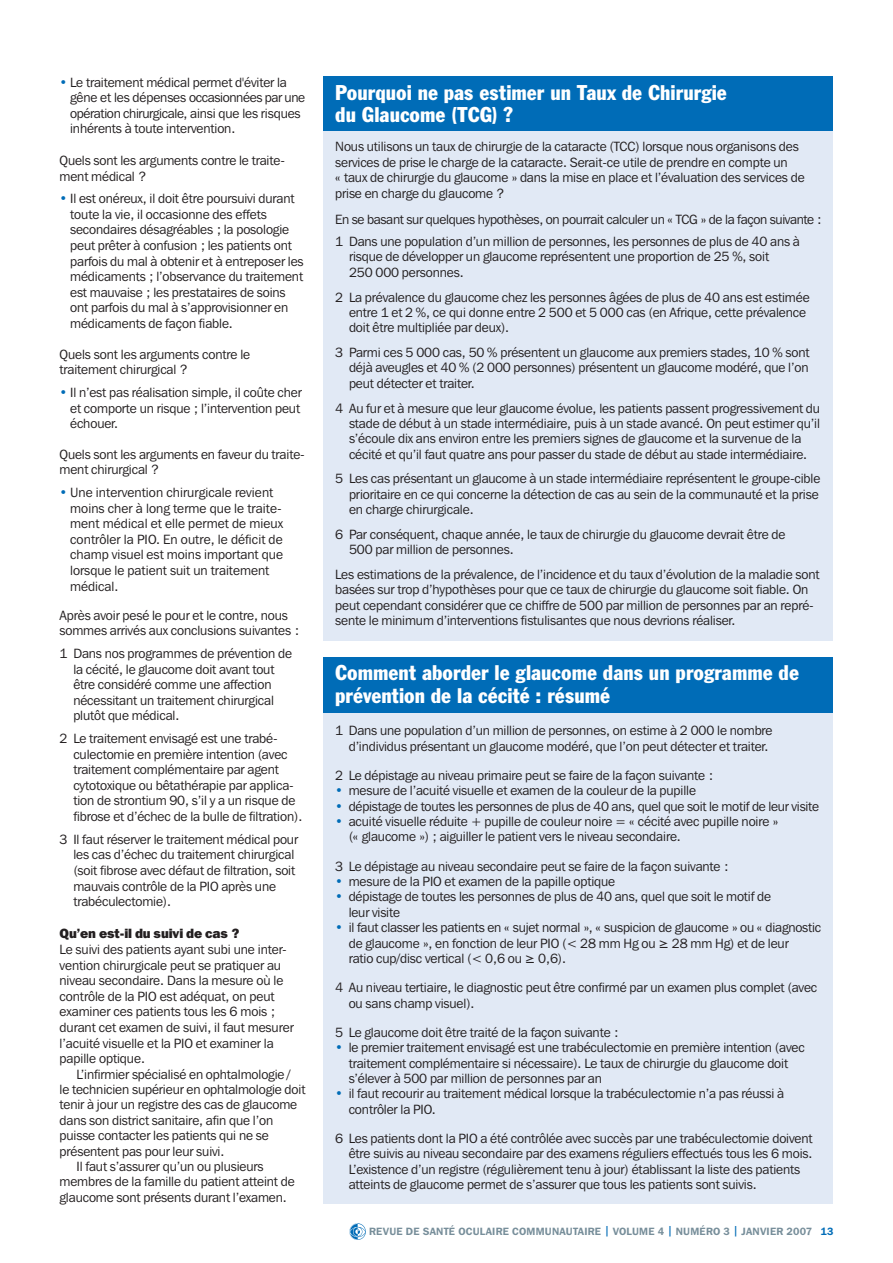
<style>
.page{position:relative;width:893px;height:1263px;background:#fff}
.page>*{position:absolute;margin:0;border:0;box-sizing:border-box;transform-origin:0 0}
.t1{font:condensed 21px/22.5px "Franklin Gothic BT";color:#fff}
.t2{font:13.35px/15.6px "Franklin Gothic IT Cby BT";letter-spacing:-.01em;color:#231f20}
.t3{font:800 13.35px "Franklin Gothic IT Cby BT";letter-spacing:-.01em;color:#231f20}
.t4{font:600 10.5px "Franklin Gothic IT Cby BT";letter-spacing:.02em;color:#778e9a}
.s1{color:#006cb7}
.s2{font-family:"Lucida Grande"}
</style>
<div class="page">
<img style="left:350px;top:1223px;width:16px;height:16px">
<div style="left:323px;top:657px;width:510px;height:546px;background:#e1e9f5"></div>
<div style="left:323px;top:657px;width:510px;height:55px;background:#006cb7"></div>
<div style="left:323px;top:77px;width:510px;height:564px;background:#e1e9f5"></div>
<div style="left:323px;top:77px;width:510px;height:54px;background:#006cb7"></div>
<p class="t2" style="left:70px;top:74px;width:236px;text-indent:-11px"><span class="s1">•</span> Le traitement médical permet d'éviter la gêne et les dépenses occasionnées par une opération chirurgicale, ainsi que les risques inhérents à toute intervention.</p>
<p class="t2" style="left:60px;top:153px;width:227px">Quels sont les arguments contre le traite&shy;ment médical ?</p>
<p class="t2" style="left:70px;top:191px;width:235px;text-indent:-11px"><span class="s1">•</span> Il est onéreux, il doit être poursuivi durant toute la vie, il occasionne des effets secondaires désagréables ; la posologie peut prêter à confusion ; les patients ont parfois du mal à obtenir et à entreposer les médicaments ; l’observance du traitement est mauvaise ; les prestataires de soins ont parfois du mal à s’approvisionner en médicaments de façon fiable.</p>
<p class="t2" style="left:60px;top:346px;width:192px">Quels sont les arguments contre le traitement chirurgical ?</p>
<p class="t2" style="left:70px;top:384px;width:233px;text-indent:-11px"><span class="s1">•</span> Il n’est pas réalisation simple, il coûte cher et comporte un risque ; l’intervention peut échouer.</p>
<p class="t2" style="left:60px;top:446px;width:247px">Quels sont les arguments en faveur du traite&shy;ment chirurgical ?</p>
<p class="t2" style="left:70px;top:484px;width:214px;text-indent:-11px"><span class="s1">•</span> Une intervention chirurgicale revient moins cher à long terme que le traite&shy;ment médical et elle permet de mieux contrôler la PIO. En outre, le déficit de champ visuel est moins important que lorsque le patient suit un traitement médical.</p>
<p class="t2" style="left:60px;top:607px;width:241px">Après avoir pesé le pour et le contre, nous sommes arrivés aux conclusions suivantes :</p>
<p class="t2" style="left:73px;top:645px;width:220px;text-indent:-14px">1 Dans nos programmes de prévention de la cécité, le glaucome doit avant tout être considéré comme une affection nécessitant un traitement chirurgical plutôt que médical.</p>
<p class="t2" style="left:73px;top:730px;width:230px;text-indent:-14px">2 Le traitement envisagé est une trabé&shy;culectomie en première intention (avec traitement complémentaire par agent cytotoxique ou bêtathérapie par applica&shy;tion de strontium 90, s’il y a un risque de fibrose et d’échec de la bulle de filtration).</p>
<p class="t2" style="left:73px;top:831px;width:226px;text-indent:-14px">3 Il faut réserver le traitement médical pour les cas d’échec du traitement chirurgical (soit fibrose avec défaut de filtration, soit mauvais contrôle de la PIO après une trabéculectomie).</p>
<p class="t3" style="left:60px;top:925px;width:181px">Qu’en est-il du suivi de cas ?</p>
<p class="t2" style="left:60px;top:941px;width:236px">Le suivi des patients ayant subi une inter&shy;vention chirurgicale peut se pratiquer au niveau secondaire. Dans la mesure où le contrôle de la PIO est adéquat, on peut examiner ces patients tous les 6 mois ; durant cet examen de suivi, il faut mesurer l’acuité visuelle et la PIO et examiner la papille optique.</p>
<p class="t2" style="left:77px;top:1066px;width:215px">L’infirmier spécialisé en ophtalmologie /</p>
<p class="t2" style="left:60px;top:1081px;width:247px">le technicien supérieur en ophtalmologie doit</p>
<p class="t2" style="left:60px;top:1097px;width:239px">tenir à jour un registre des cas de glaucome</p>
<p class="t2" style="left:60px;top:1112px;width:215px">dans son district sanitaire, afin que l’on</p>
<p class="t2" style="left:60px;top:1127px;width:211px">puisse contacter les patients qui ne se</p>
<p class="t2" style="left:60px;top:1143px;width:166px">présentent pas pour leur suivi.</p>
<p class="t2" style="left:77px;top:1158px;width:189px">Il faut s’assurer qu’un ou plusieurs</p>
<p class="t2" style="left:60px;top:1174px;width:237px">membres de la famille du patient atteint de</p>
<p class="t2" style="left:60px;top:1189px;width:229px">glaucome sont présents durant l’examen.</p>
<h1 class="t1" style="left:335px;top:80px;width:393px">Pourquoi ne pas estimer un Taux de Chirurgie du Glaucome (TCG) ?</h1>
<p class="t2" style="left:335px;top:139px;width:471px">Nous utilisons un taux de chirurgie de la cataracte (TCC) lorsque nous organisons des services de prise le charge de la cataracte. Serait-ce utile de prendre en compte un<br>« taux de chirurgie du glaucome » dans la mise en place et l’évaluation des services de prise en charge du glaucome ?</p>
<p class="t2" style="left:335px;top:209px;width:488px;line-height:21.8px">En se basant sur quelques hypothèses, on pourrait calculer un « TCG » de la façon suivante :<br>1 Dans une population d’un million de personnes, les personnes de plus de 40 ans à</p>
<p class="t2" style="left:349px;top:249px;width:422px">risque de développer un glaucome représentent une proportion de 25 %, soit<br>250 000 personnes.</p>
<p class="t2" style="left:349px;top:289px;width:462px;text-indent:-14px">2 La prévalence du glaucome chez les personnes âgées de plus de 40 ans est estimée entre 1 et 2 %, ce qui donne entre 2 500 et 5 000 cas (en Afrique, cette prévalence doit être multipliée par deux).</p>
<p class="t2" style="left:349px;top:344px;width:462px;text-align:justify;text-indent:-14px">3 Parmi ces 5 000 cas, 50 % présentent un glaucome aux premiers stades, 10 % sont déjà aveugles et 40 % (2 000 personnes) présentent un glaucome modéré, que l’on peut détecter et traiter.</p>
<p class="t2" style="left:349px;top:400px;width:473px;text-indent:-14px">4 Au fur et à mesure que leur glaucome évolue, les patients passent progressivement du stade de début à un stade intermédiaire, puis à un stade avancé. On peut estimer qu’il s’écoule dix ans environ entre les premiers signes de glaucome et la survenue de la cécité et qu’il faut quatre ans pour passer du stade de début au stade intermédiaire.</p>
<p class="t2" style="left:349px;top:471px;width:473px;text-indent:-14px">5 Les cas présentant un glaucome à un stade intermédiaire représentent le groupe-cible prioritaire en ce qui concerne la détection de cas au sein de la communauté et la prise en charge chirurgicale.</p>
<p class="t2" style="left:349px;top:526px;width:438px;text-indent:-14px">6 Par conséquent, chaque année, le taux de chirurgie du glaucome devrait être de<br>500 par million de personnes.</p>
<p class="t2" style="left:335px;top:566px;width:486px">Les estimations de la prévalence, de l’incidence et du taux d’évolution de la maladie sont basées sur trop d’hypothèses pour que ce taux de chirurgie du glaucome soit fiable. On peut cependant considérer que ce chiffre de 500 par million de personnes par an repré&shy;sente le minimum d’interventions fistulisantes que nous devrions réaliser.</p>
<h1 class="t1" style="left:335px;top:661px;width:465px">Comment aborder le glaucome dans un programme de prévention de la cécité : résumé</h1>
<p class="t2" style="left:349px;top:723px;width:425px;text-indent:-14px">1 Dans une population d’un million de personnes, on estime à 2 000 le nombre d’individus présentant un glaucome modéré, que l’on peut détecter et traiter.</p>
<p class="t2" style="left:335px;top:767px;width:379px">2 Le dépistage au niveau primaire peut se faire de la façon suivante :</p>
<p class="t2" style="left:335px;top:783px;width:362px"><span class="s1">•</span> mesure de l’acuité visuelle et examen de la couleur de la pupille</p>
<p class="t2" style="left:335px;top:798px;width:485px"><span class="s1">•</span> dépistage de toutes les personnes de plus de 40 ans, quel que soit le motif de leur visite</p>
<p class="t2" style="left:349px;top:813px;width:431px;text-indent:-14px"><span class="s1">•</span> acuité visuelle réduite + pupille de couleur noire = « cécité avec pupille noire » (« glaucome ») ; aiguiller le patient vers le niveau secondaire.</p>
<p class="t2" style="left:335px;top:858px;width:395px">3 Le dépistage au niveau secondaire peut se faire de la façon suivante :</p>
<p class="t2" style="left:335px;top:873px;width:281px"><span class="s1">•</span> mesure de la PIO et examen de la papille optique</p>
<p class="t2" style="left:349px;top:889px;width:424px;text-indent:-13px"><span class="s1">•</span> dépistage de toutes les personnes de plus de 40 ans, quel que soit le motif de leur visite</p>
<p class="t2" style="left:349px;top:919px;width:474px;text-indent:-13px"><span class="s1">•</span> il faut classer les patients en « sujet normal », « suspicion de glaucome » ou « diagnostic de glaucome », en fonction de leur PIO (&lt; 28 mm Hg ou <span class="s2">≥</span> 28 mm Hg) et de leur<br>ratio cup/disc vertical (&lt; 0,6 ou <span class="s2">≥</span> 0,6).</p>
<p class="t2" style="left:349px;top:979px;width:470px;text-indent:-13px">4 Au niveau tertiaire, le diagnostic peut être confirmé par un examen plus complet (avec ou sans champ visuel).</p>
<p class="t2" style="left:335px;top:1024px;width:285px">5 Le glaucome doit être traité de la façon suivante :</p>
<p class="t2" style="left:349px;top:1039px;width:458px;text-indent:-13px"><span class="s1">•</span> le premier traitement envisagé est une trabéculectomie en première intention (avec traitement complémentaire si nécessaire). Le taux de chirurgie du glaucome doit s’élever à 500 par million de personnes par an</p>
<p class="t2" style="left:349px;top:1086px;width:437px;text-indent:-14px"><span class="s1">•</span> il faut recourir au traitement médical lorsque la trabéculectomie n’a pas réussi à contrôler la PIO.</p>
<p class="t2" style="left:349px;top:1130px;width:465px;text-indent:-13px">6 Les patients dont la PIO a été contrôlée avec succès par une trabéculectomie doivent être suivis au niveau secondaire par des examens réguliers effectués tous les 6 mois.<br>L’existence d’un registre (régulièrement tenu à jour) établissant la liste des patients atteints de glaucome permet de s’assurer que tous les patients sont suivis.</p>
<p class="t4" style="left:369px;top:1225px;width:466px">REVUE DE SANTÉ OCULAIRE CO MMUNAUTAIRE <span class="s1">|</span> VOLUME 4 <span class="s1">|</span> NUMÉRO 3 <span class="s1">|</span> JANVIE R 2007 <span class="s1">13</span></p>
</div>
